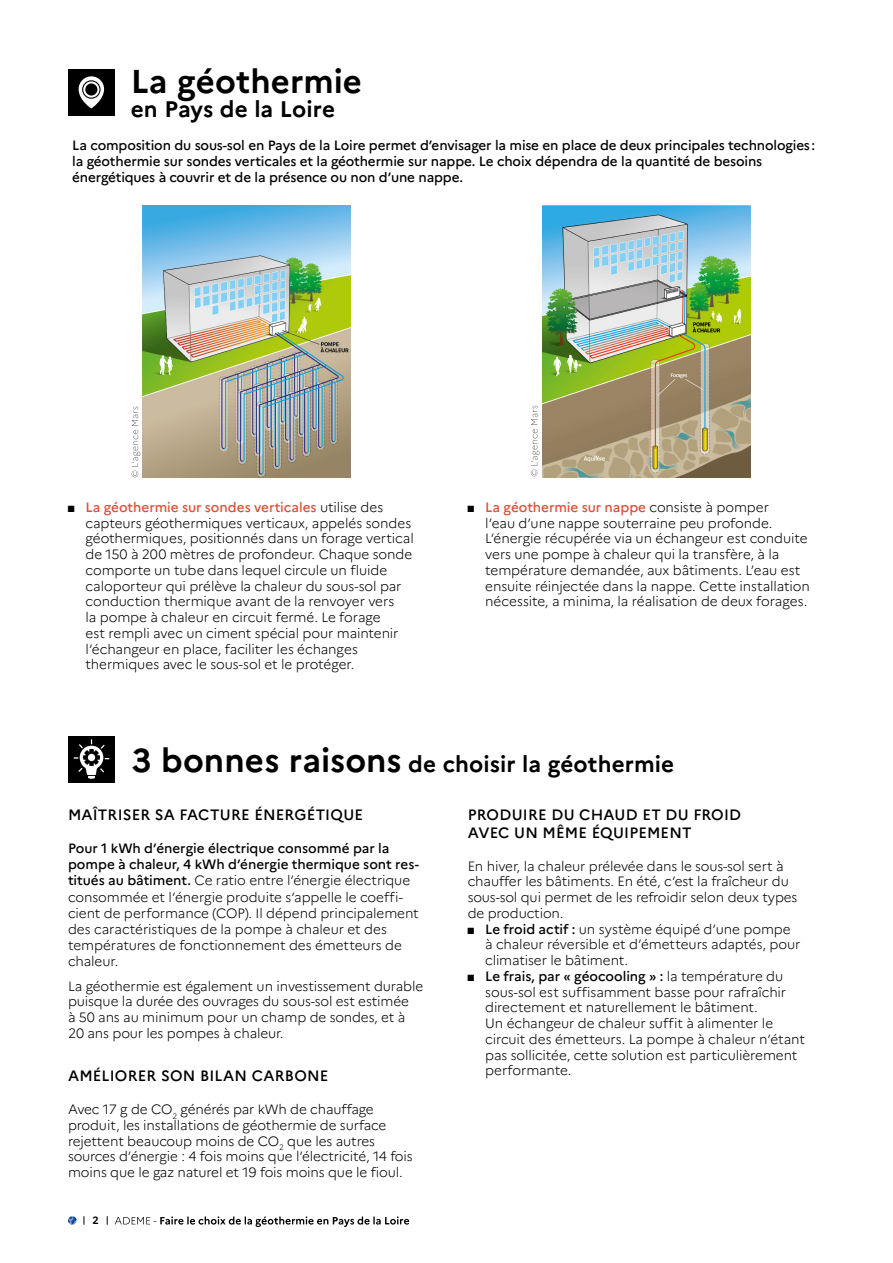
<style>
.page{position:relative;width:893px;height:1263px;background:#fff}
.page>*{position:absolute;margin:0;border:0;box-sizing:border-box;transform-origin:0 0}
.t1{font:700 33px "Marianne";letter-spacing:.005em;color:#000}
.t2{font:700 22.5px "Marianne";letter-spacing:.005em;color:#000}
.t3{font:500 15px/18px "Marianne";letter-spacing:.01em;color:#000}
.ADM_Texte_9_FAG{font:300 13.5px/15.8px "Marianne";letter-spacing:-.005em;color:#000}
.ADM_Texte_9_Justif{font:300 13.5px/15.8px "Marianne";letter-spacing:-.01em;color:#000}
.ADM_Texte_9_Justif-2{font:500 13.5px/15.8px "Marianne";letter-spacing:-.01em;color:#000}
.AIdf_Number{font:700 10.5px "Marianne";color:#000}
.s1{font-family:"Arial Narrow";font-weight:400}
.s2{font-weight:500;color:#dd4d37}
.s3{font-size:33px}
.s4{font-weight:500}
</style>
<div class="page">
<div style="left:68px;top:69px;width:47px;height:47px;background:#000"></div>
<svg style="left:79px;top:76px;width:25px;height:32px"></svg>
<svg style="left:82px;top:80px;width:19px;height:19px"></svg>
<div style="left:83px;top:81px;width:16px;height:17px;border:2px solid #fff;border-radius:50%"></div>
<div style="left:68px;top:736px;width:47px;height:47px;background:#000"></div>
<svg style="left:74px;top:739px;width:35px;height:40px"></svg>
<img style="left:142px;top:205px;width:209px;height:272px">
<img style="left:542px;top:205px;width:208px;height:272px">
<svg style="left:132px;top:407px;width:8px;height:70px"></svg>
<svg style="left:531px;top:406px;width:9px;height:70px"></svg>
<svg style="left:115px;top:1216px;width:294px;height:11px"></svg>
<svg style="left:68px;top:1216px;width:9px;height:9px"></svg>
<h2 class="t1" style="left:131px;top:61px;width:233px">La géothermie</h2>
<h2 class="t2" style="left:131px;top:95px;width:206px">en Pays de la Loire</h2>
<p class="ADM_Texte_9_Justif-2" style="left:72px;top:138px;width:744px">La composition du sous-sol en Pays de la Loire permet d’envisager la mise en place de deux principales technologies: la géothermie sur sondes verticales et la géothermie sur nappe. Le choix dépendra de la quantité de besoins énergétiques à couvrir et de la présence ou non d’une nappe.</p>
<p class="ADM_Texte_9_FAG" style="left:86px;top:499px;width:330px;text-indent:-17px"><span class="s1">■</span> <span class="s2">La géothermie sur sondes verticales</span> utilise des capteurs géothermiques verticaux, appelés sondes géothermiques, positionnés dans un forage vertical de 150 à 200 mètres de profondeur. Chaque sonde comporte un tube dans lequel circule un fluide caloporteur qui prélève la chaleur du sous-sol par conduction thermique avant de la renvoyer vers<br>la pompe à chaleur en circuit fermé. Le forage<br>est rempli avec un ciment spécial pour maintenir l’échangeur en place, faciliter les échanges thermiques avec le sous-sol et le protéger.</p>
<p class="ADM_Texte_9_FAG" style="left:485px;top:499px;width:326px;text-indent:-17px"><span class="s1">■</span> <span class="s2">La géothermie sur nappe</span> consiste à pomper<br>l’eau d’une nappe souterraine peu profonde.<br>L’énergie récupérée via un échangeur est conduite vers une pompe à chaleur qui la transfère, à la température demandée, aux bâtiments. L’eau est ensuite réinjectée dans la nappe. Cette installation nécessite, a minima, la réalisation de deux forages.</p>
<h2 class="t2" style="left:132px;top:750px;width:544px"><span class="s3">3 bonnes raisons</span> de choisir la géothermie</h2>
<h3 class="t3" style="left:68px;top:805px;width:297px">MAÎTRISER SA FACTURE ÉNERGÉTIQUE</h3>
<p class="ADM_Texte_9_FAG" style="left:68px;top:840px;width:353px;line-height:16.2px"><span class="s4">Pour 1 kWh d’énergie électrique consommé par la pompe à chaleur, 4 kWh d’énergie thermique sont res&shy;titués au bâtiment.</span> Ce ratio entre l’énergie électrique consommée et l’énergie produite s’appelle le coeffi&shy;cient de performance (COP). Il dépend principalement des caractéristiques de la pompe à chaleur et des températures de fonctionnement des émetteurs de chaleur.</p>
<p class="ADM_Texte_9_Justif" style="left:68px;top:978px;width:357px">La géothermie est également un investissement durable puisque la durée des ouvrages du sous-sol est estimée<br>à 50 ans au minimum pour un champ de sondes, et à 20 ans pour les pompes à chaleur.</p>
<h3 class="t3" style="left:68px;top:1067px;width:262px">AMÉLIORER SON BILAN CARBONE</h3>
<p class="ADM_Texte_9_Justif" style="left:68px;top:1101px;width:346px">Avec 17 g de CO<sub>2</sub> générés par kWh de chauffage produit, les installations de géothermie de surface rejettent beaucoup moins de CO<sub>2</sub> que les autres sources d’énergie : 4 fois moins que l’électricité, 14 fois moins que le gaz naturel et 19 fois moins que le fioul.</p>
<h3 class="t3" style="left:468px;top:805px;width:275px">PRODUIRE DU CHAUD ET DU FROID<br>AVEC UN MÊME ÉQUIPEMENT</h3>
<p class="ADM_Texte_9_Justif" style="left:468px;top:858px;width:331px">En hiver, la chaleur prélevée dans le sous-sol sert à chauffer les bâtiments. En été, c’est la fraîcheur du sous‑sol qui permet de les refroidir selon deux types de production.</p>
<p class="ADM_Texte_9_FAG" style="left:485px;top:921px;width:317px;text-indent:-17px"><span class="s1">■</span> <span class="s4">Le froid actif :</span> un système équipé d’une pompe à chaleur réversible et d’émetteurs adaptés, pour climatiser le bâtiment.</p>
<p class="ADM_Texte_9_FAG" style="left:485px;top:968px;width:321px;text-indent:-17px"><span class="s1">■</span> <span class="s4">Le frais, par « géocooling » :</span> la température du sous-sol est suffisamment basse pour rafraîchir directement et naturellement le bâtiment.<br>Un échangeur de chaleur suffit à alimenter le circuit des émetteurs. La pompe à chaleur n’étant pas sollicitée, cette solution est particulièrement performante.</p>
<p class="AIdf_Number" style="left:93px;top:1214px;width:8px">2</p>
</div>
